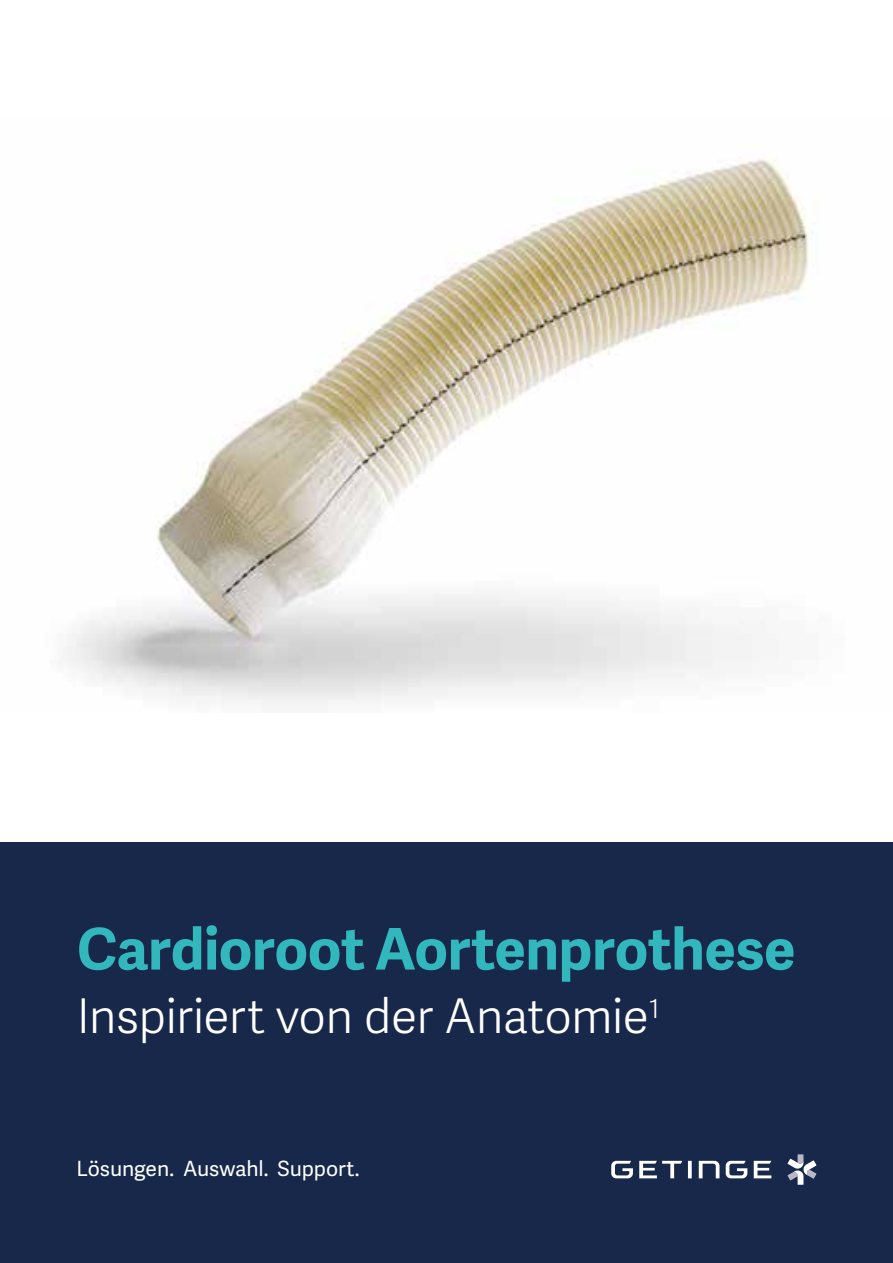
<style>
.page{position:relative;width:893px;height:1263px;background:#fff}
.page>*{position:absolute;margin:0;border:0;box-sizing:border-box;transform-origin:0 0}
.t1{font:700 57.45px "Adelle Sans";letter-spacing:-.005em;color:#31b7bc}
.t2{font:300 47.85px "Adelle Sans";letter-spacing:-.015em;color:#fff}
.t3{font:21px "Adelle Sans";letter-spacing:-.005em;color:#fff}
</style>
<div class="page">
<div style="left:0;top:843px;width:893px;height:420px;background:#18284a"></div>
<img style="left:66px;top:157px;width:747px;height:549px">
<svg style="left:787px;top:1154px;width:29px;height:31px"></svg>
<svg style="left:754px;top:1161px;width:17px;height:17px"></svg>
<svg style="left:639px;top:1161px;width:43px;height:17px"></svg>
<svg style="left:688px;top:1161px;width:4px;height:17px"></svg>
<svg style="left:611px;top:1161px;width:22px;height:17px"></svg>
<svg style="left:726px;top:1161px;width:21px;height:17px"></svg>
<svg style="left:699px;top:1161px;width:20px;height:17px"></svg>
<p class="t1" style="left:77px;top:907px;width:720px">Cardioroot Aortenprothese</p>
<p class="t2" style="left:77px;top:982px;width:584px">Inspiriert von der Anatomie<sup>1</sup></p>
<p class="t3" style="left:77px;top:1154px;width:285px">Lösungen. Auswahl. Support.</p>
</div>
